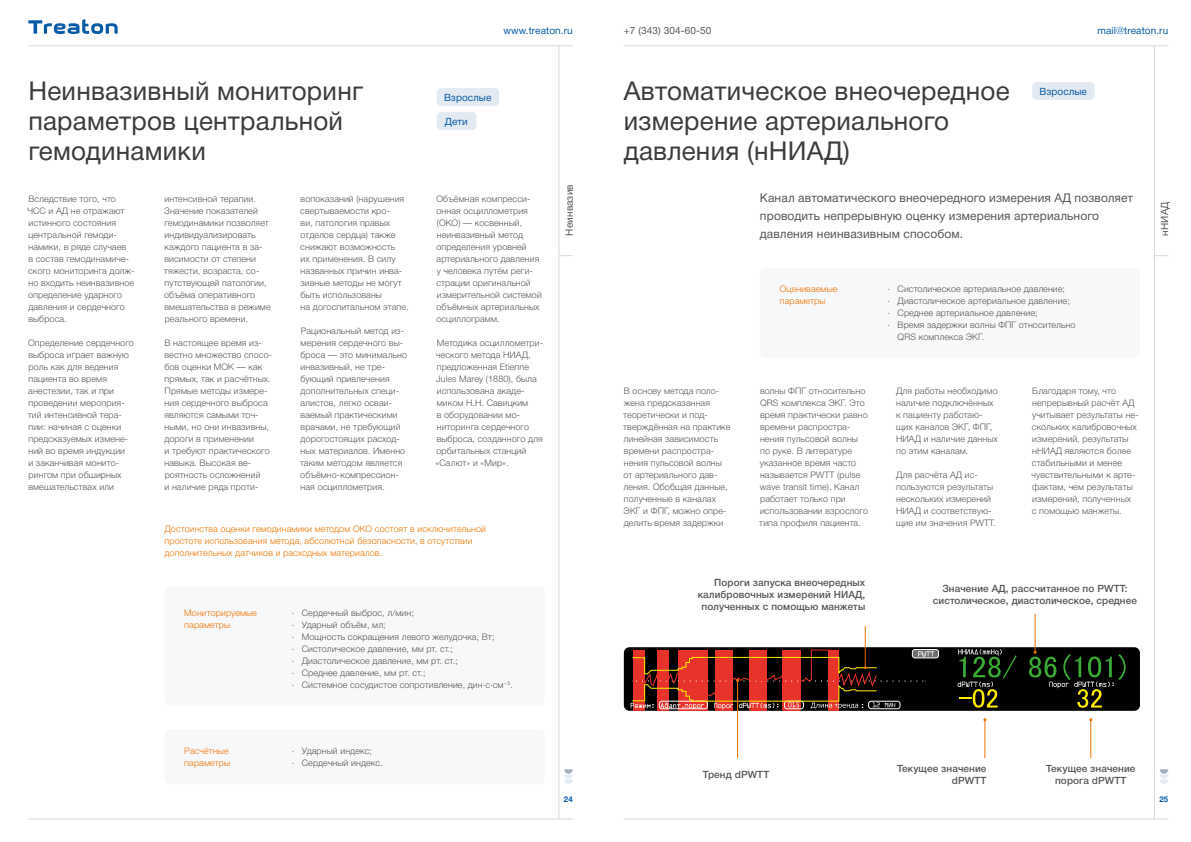
<style>
.page{position:relative;width:1191px;height:842px;background:#fff}
.page>*{position:absolute;margin:0;border:0;box-sizing:border-box;transform-origin:0 0}
.t1{font:26px/30px "Helvetica Neue Cyr";letter-spacing:.01em;color:#3c3c3b}
.t2{font:12px/18px "Helvetica Neue Cyr";letter-spacing:.01em;color:#555656}
.t3{font:500 10px/12px "Helvetica Neue Cyr";letter-spacing:.01em;color:#555656;text-align:right}
.t4{font:10px "Helvetica Neue Cyr";letter-spacing:.01em;color:#065aa6}
.t5{font:10px "Helvetica Neue Cyr";letter-spacing:.01em;color:#555656}
.t6{font:300 9px/12px "Helvetica Neue Cyr";letter-spacing:.01em;color:#555656}
.t7{font:300 9px/12px "Helvetica Neue Cyr";letter-spacing:.01em;color:#ee7402}
.t8{font:700 8px "Helvetica Neue Cyr";color:#065aa6}
</style>
<div class="page">
<svg style="left:28px;top:19px;width:90px;height:15px"></svg>
<hr style="left:28px;top:819px;width:545px;height:1px;background:#dadada">
<hr style="left:624px;top:819px;width:544px;height:1px;background:#dadada">
<hr style="left:28px;top:45px;width:545px;height:1px;background:#dadada">
<hr style="left:624px;top:45px;width:544px;height:1px;background:#dadada">
<svg style="left:564px;top:769px;width:9px;height:15px"></svg>
<svg style="left:1159px;top:769px;width:9px;height:15px"></svg>
<hr style="left:558px;top:46px;width:1px;height:773px;background:#dadada">
<hr style="left:1154px;top:46px;width:1px;height:773px;background:#dadada">
<svg style="left:559px;top:255px;width:14px;height:1px"></svg>
<svg style="left:1155px;top:255px;width:13px;height:1px"></svg>
<div style="left:164px;top:729px;width:380px;height:55px;background:#f7f8fa;border-radius:6px"></div>
<div style="left:164px;top:586px;width:380px;height:120px;background:#f7f8fa;border-radius:6px"></div>
<div style="left:437px;top:88px;width:62px;height:18px;background:#e3eaf1;border-radius:4px"></div>
<div style="left:437px;top:112px;width:39px;height:18px;background:#e3eaf1;border-radius:4px"></div>
<div style="left:760px;top:268px;width:380px;height:90px;background:#f7f8fa;border-radius:6px"></div>
<div style="left:1032px;top:82px;width:62px;height:18px;background:#e3eaf1;border-radius:4px"></div>
<div style="left:624px;top:647px;width:516px;height:64px;background:#000;border-radius:6px"></div>
<div style="left:633px;top:650px;width:11px;height:61px;background:#e7332a"></div>
<svg style="left:657px;top:709px;width:11px;height:2px"></svg>
<div style="left:677px;top:650px;width:30px;height:61px;background:#ed6b65"></div>
<div style="left:715px;top:650px;width:18px;height:61px;background:#e7332a"></div>
<div style="left:749px;top:650px;width:17px;height:61px;background:#e7332a"></div>
<svg style="left:782px;top:709px;width:19px;height:2px"></svg>
<div style="left:828px;top:650px;width:11px;height:61px;background:#e7332a"></div>
<svg style="left:957px;top:649px;width:59px;height:59px"></svg>
<div style="left:912px;top:649px;width:26px;height:9px;background:#706f6f;border-radius:3px"></div>
<div style="left:912px;top:649px;width:27px;height:9px;border:1px solid #fff;border-radius:3px"></div>
<hr style="left:865px;top:626px;width:1px;height:42px;background:#ee7402">
<hr style="left:1034px;top:614px;width:1px;height:38px;background:#ee7402">
<svg style="left:1029px;top:651px;width:96px;height:57px"></svg>
<hr style="left:984px;top:720px;width:1px;height:38px;background:#ee7402">
<hr style="left:1090px;top:720px;width:1px;height:38px;background:#ee7402">
<hr style="left:737px;top:680px;width:1px;height:78px;background:#ee7402">
<svg style="left:630px;top:649px;width:304px;height:60px"></svg>
<p class="t4" style="left:503px;top:25px;width:71px">www.treaton.ru</p>
<p class="t5" style="left:624px;top:25px;width:89px">+7 (343) 304-60-50</p>
<p class="t4" style="left:1097px;top:25px;width:72px">mail@treaton.ru</p>
<h1 class="t1" style="left:28px;top:76px;width:336px">Неинвазивный мониторинг параметров центральной гемодинамики</h1>
<p class="t6" style="left:27px;top:193px;width:109px">Вследствие того, что<br>ЧСС и АД не отражают истинного состояния центральной гемоди&shy;намики, в ряде случаев<br>в состав гемодинамиче&shy;ского мониторинга долж&shy;но входить неинвазивное определение ударного давления и сердечного выброса.</p>
<p class="t6" style="left:28px;top:337px;width:107px">Определение сердечного выброса играет важную роль как для ведения пациента во время анестезии, так и при проведении мероприя&shy;тий интенсивной тера&shy;пии: начиная с оценки предсказуемых измене&shy;ний во время индукции<br>и заканчивая монито&shy;рингом при обширных вмешательствах или</p>
<p class="t7" style="left:164px;top:523px;width:323px">Достоинства оценки гемодинамики методом ОКО состоят в исключительной простоте использования метода, абсолютной безопасности, в отсутствии дополнительных датчиков и расходных материалов.</p>
<p class="t4" style="left:444px;top:92px;width:49px">Взрослые</p>
<p class="t4" style="left:445px;top:116px;width:24px">Дети</p>
<p class="t6" style="left:436px;top:193px;width:107px">Объёмная компресси&shy;онная осциллометрия (ОКО) — косвенный, неинвазивный метод определения уровней артериального давления у человека путём реги&shy;страции оригинальной измерительной системой объёмных артериальных осциллограмм.</p>
<p class="t6" style="left:435px;top:337px;width:109px">Методика осциллометри&shy;ческого метода НИАД, предложенная Etienne<br>Jules Marey (1880), была использована акаде&shy;миком Н.Н. Савицким<br>в оборудовании мо&shy;ниторинга сердечного выброса, созданного для орбитальных станций «Салют» и «Мир».</p>
<p class="t6" style="left:300px;top:193px;width:110px">вопоказаний (нарушения свертываемости кро-<br>ви, патология правых отделов сердца) также снижают возможность<br>их применения. В силу названных причин инва&shy;зивные методы не могут быть использованы<br>на догоспитальном этапе.</p>
<p class="t6" style="left:300px;top:325px;width:109px">Рациональный метод из&shy;мерения сердечного вы&shy;броса — это минимально инвазивный, не тре&shy;бующий привлечения дополнительных специ&shy;алистов, легко осваи&shy;ваемый практическими врачами, не требующий дорогостоящих расход&shy;ных материалов. Именно таким методом является объёмно-компрессион&shy;ная осциллометрия.</p>
<p class="t6" style="left:164px;top:193px;width:108px">интенсивной терапии.<br>Значение показателей гемодинамики позволяет индивидуализировать каждого пациента в за&shy;висимости от степени тяжести, возраста, со&shy;путствующей патологии, объёма оперативного вмешательства в режиме реального времени.</p>
<p class="t6" style="left:164px;top:337px;width:109px">В настоящее время из&shy;вестно множество спосо&shy;бов оценки МОК — как прямых, так и расчётных.<br>Прямые методы измере&shy;ния сердечного выброса являются самыми точ&shy;ными, но они инвазивны, дороги в применении<br>и требуют практического навыка. Высокая ве&shy;роятность осложнений<br>и наличие ряда проти-</p>
<p class="t7" style="left:184px;top:607px;width:74px">Мониторируемые параметры</p>
<p class="t6" style="left:292px;top:607px;width:222px">· Сердечный выброс, л/мин;<br>· Ударный объём, мл;<br>· Мощность сокращения левого желудочка, Вт;<br>· Систолическое давление, мм рт. ст.;<br>· Диастолическое давление, мм рт. ст.;<br>· Среднее давление, мм рт. ст.;<br>· Системное сосудистое сопротивление, дин· с· см<sup>–5</sup>.</p>
<p class="t5" style="left:564px;top:236px;width:53px;rotate:-90deg">Неинвазив</p>
<h1 class="t1" style="left:624px;top:76px;width:387px">Автоматическое внеочередное измерение артериального давления (нНИАД)</h1>
<h2 class="t2" style="left:760px;top:189px;width:375px">Канал автоматического внеочередного измерения АД позволяет проводить непрерывную оценку измерения артериального давления неинвазивным способом.</h2>
<p class="t4" style="left:1039px;top:86px;width:49px">Взрослые</p>
<p class="t7" style="left:780px;top:283px;width:59px">Оцениваемые параметры</p>
<p class="t6" style="left:887px;top:283px;width:179px">· Систолическое артериальное давление;</p>
<p class="t6" style="left:887px;top:295px;width:184px">· Диастолическое артериальное давление;</p>
<p class="t6" style="left:887px;top:307px;width:152px">· Среднее артериальное давление;</p>
<p class="t6" style="left:887px;top:319px;width:190px">· Время задержки волны ФПГ относительно</p>
<p class="t6" style="left:897px;top:331px;width:88px">QRS комплекса ЭКГ.</p>
<p class="t6" style="left:623px;top:385px;width:109px">В основу метода поло&shy;жена предсказанная теоретически и под&shy;тверждённая на практике линейная зависимость времени распростра&shy;нения пульсовой волны от артериального дав&shy;ления. Обобщая данные, полученные в каналах<br>ЭКГ и ФПГ, можно опре&shy;делить время задержки</p>
<p class="t6" style="left:759px;top:385px;width:110px">волны ФПГ относительно<br>QRS комплекса ЭКГ. Это время практически равно времени распростра&shy;нения пульсовой волны по руке. В литературе указанное время часто называется PWTT (pulse wave transit time). Канал работает только при использовании взрослого типа профиля пациента.</p>
<p class="t6" style="left:896px;top:385px;width:103px">Для работы необходимо наличие подключённых к пациенту работаю&shy;щих каналов ЭКГ, ФПГ,<br>НИАД и наличие данных по этим каналам.</p>
<p class="t6" style="left:896px;top:469px;width:101px">Для расчёта АД ис&shy;пользуются результаты нескольких измерений<br>НИАД и соответствую&shy;щие им значения PWTT.</p>
<p class="t6" style="left:1031px;top:385px;width:109px">Благодаря тому, что непрерывный расчёт АД учитывает результаты не&shy;скольких калибровочных измерений, результаты нНИАД являются более стабильными и менее чувствительными к арте&shy;фактам, чем результаты измерений, полученных<br>с помощью манжеты.</p>
<p class="t3" style="left:697px;top:577px;width:169px">Пороги запуска внеочередных калибровочных измерений НИАД, полученных с помощью манжеты</p>
<p class="t3" style="left:933px;top:583px;width:205px;text-align:center">Значение АД, рассчитанное по PWTT: систолическое, диастолическое, среднее</p>
<p class="t5" style="left:1159px;top:236px;width:36px;rotate:-90deg">нНИАД</p>
<p class="t7" style="left:184px;top:745px;width:47px">Расчётные параметры</p>
<p class="t6" style="left:292px;top:745px;width:92px">· Ударный индекс;<br>· Сердечный индекс.</p>
<p class="t3" style="left:703px;top:769px;width:68px">Тренд dPWTT</p>
<p class="t3" style="left:897px;top:763px;width:91px">Текущее значение dPWTT</p>
<p class="t3" style="left:1046px;top:763px;width:91px;text-align:center">Текущее значение порога dPWTT</p>
<p class="t8" style="left:564px;top:795px;width:10px">24</p>
<p class="t8" style="left:1159px;top:795px;width:10px">25</p>
</div>
